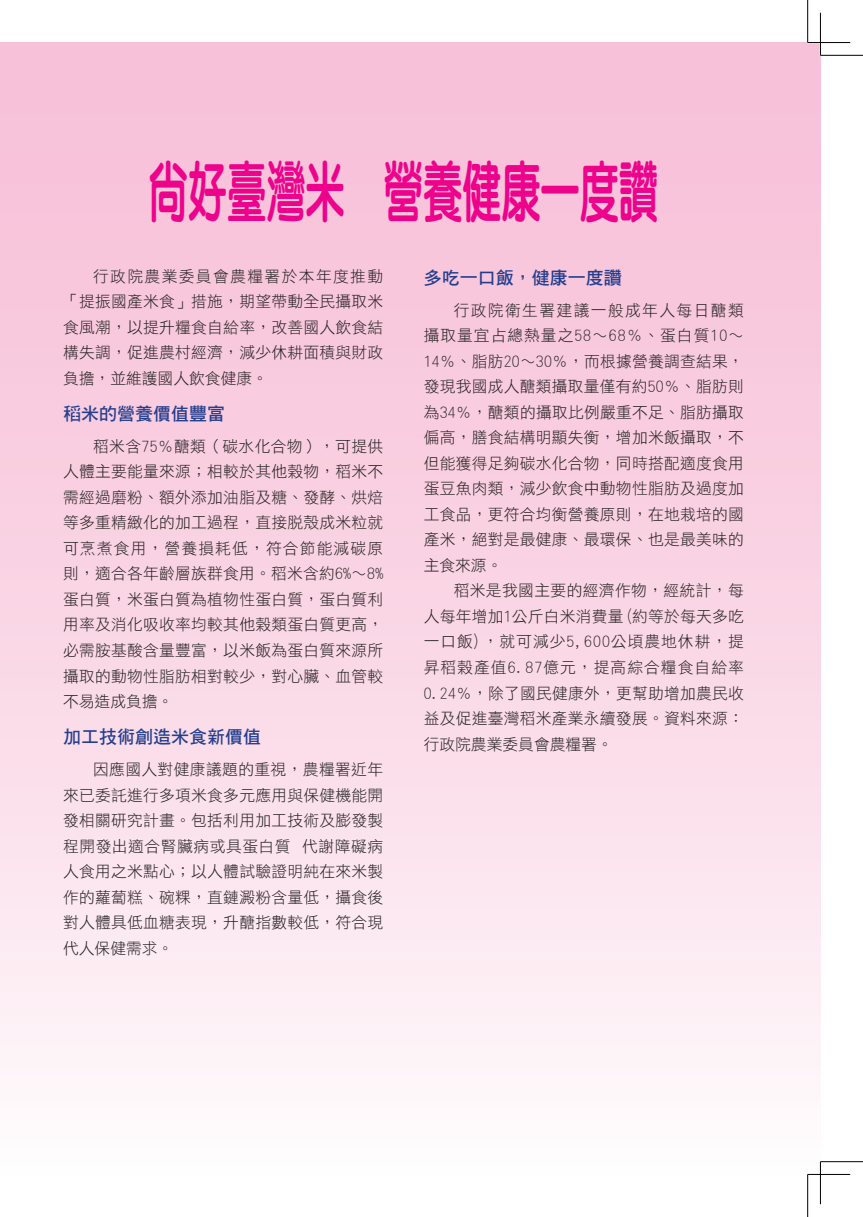
<style>
.page{position:relative;width:863px;height:1217px;background:#fff}
.page>*{position:absolute;margin:0;border:0;box-sizing:border-box;transform-origin:0 0}
.t1{font:65.25px "DF Li Yuan W7 WIN BF";color:#ed028c;scale:.6 1}
.t2{font:18px "DF Hei Bd HK BF";color:#253f8e}
.t3{font:15.75px/25.5px "DF Hei Lt HK BF";letter-spacing:.015em;color:#231f20;text-align:justify}
</style>
<div class="page">
<div style="left:0;top:43px;width:820px;height:1131px;background:linear-gradient(to bottom,#f6bad4,#fef7fa)"></div>
<hr style="left:819px;top:13px;width:2px;height:42px;background:#fff">
<hr style="left:819px;top:1161px;width:2px;height:42px;background:#fff">
<hr style="left:820px;top:55px;width:42px;height:1px;background:#000">
<hr style="left:820px;top:1161px;width:42px;height:1px;background:#000">
<hr style="left:0;top:0;width:1px;height:43px;background:#000">
<hr style="left:0;top:1174px;width:1px;height:42px;background:#000">
<hr style="left:807px;top:0;width:1px;height:43px;background:#000">
<hr style="left:807px;top:1174px;width:1px;height:42px;background:#000">
<hr style="left:807px;top:42px;width:43px;height:1px;background:#000">
<hr style="left:807px;top:1173px;width:43px;height:1px;background:#000">
<hr style="left:0;top:13px;width:1px;height:42px;background:#000">
<hr style="left:0;top:1161px;width:1px;height:42px;background:#000">
<hr style="left:820px;top:13px;width:1px;height:42px;background:#000">
<hr style="left:820px;top:1161px;width:1px;height:42px;background:#000">
<h1 class="t1" style="left:149px;top:158px;width:850px">尚好臺灣米　營養健康一度讚</h1>
<p class="t3" style="left:63px;top:263px;width:322px;text-indent:30px">行政院農業委員會農糧署於本年度推動「提振國產米食」措施，期望帶動全民攝取米食風潮，以提升糧食自給率，改善國人飲食結構失調，促進農村經濟，減少休耕面積與財政負擔，並維護國人飲食健康。</p>
<p class="t2" style="left:63px;top:404px;width:163px">稻米的營養價值豐富</p>
<p class="t3" style="left:63px;top:433px;width:322px;text-indent:30px">稻米含75％醣類（碳水化合物），可提供人體主要能量來源；相較於其他榖物，稻米不需經過磨粉、額外添加油脂及糖、發酵、烘焙等多重精緻化的加工過程，直接脫殼成米粒就可烹煮食用，營養損耗低，符合節能減碳原則，適合各年齡層族群食用。稻米含約6%～8%蛋白質，米蛋白質為植物性蛋白質，蛋白質利用率及消化吸收率均較其他榖類蛋白質更高，必需胺基酸含量豐富，以米飯為蛋白質來源所攝取的動物性脂肪相對較少，對心臟、血管較不易造成負擔。</p>
<p class="t2" style="left:63px;top:727px;width:199px">加工技術創造米食新價值</p>
<p class="t3" style="left:63px;top:756px;width:322px;text-indent:30px">因應國人對健康議題的重視，農糧署近年來已委託進行多項米食多元應用與保健機能開發相關研究計畫。包括利用加工技術及膨發製程開發出適合腎臟病或具蛋白質 代謝障礙病人食用之米點心；以人體試驗證明純在來米製作的蘿蔔糕、碗粿，直鏈澱粉含量低，攝食後對人體具低血糖表現，升醣指數較低，符合現代人保健需求。</p>
<p class="t2" style="left:423px;top:268px;width:199px">多吃一口飯，健康一度讚</p>
<p class="t3" style="left:423px;top:297px;width:322px;text-indent:30px">行政院衛生署建議一般成年人每日醣類攝取量宜占總熱量之58～68％、蛋白質10～14％、脂肪20～30％，而根據營養調查結果，發現我國成人醣類攝取量僅有約50％、脂肪則為34％，醣類的攝取比例嚴重不足、脂肪攝取偏高，膳食結構明顯失衡，增加米飯攝取，不但能獲得足夠碳水化合物，同時搭配適度食用蛋豆魚肉類，減少飲食中動物性脂肪及過度加工食品，更符合均衡營養原則，在地栽培的國產米，絕對是最健康、最環保、也是最美味的主食來源。</p>
<p class="t3" style="left:423px;top:577px;width:322px;text-indent:30px">稻米是我國主要的經濟作物，經統計，每人每年增加1公斤白米消費量(約等於每天多吃一口飯)，就可減少5,600公頃農地休耕，提昇稻榖產值6.87億元，提高綜合糧食自給率0.24％，除了國民健康外，更幫助增加農民收益及促進臺灣稻米產業永續發展。資料來源：行政院農業委員會農糧署。</p>
</div>
